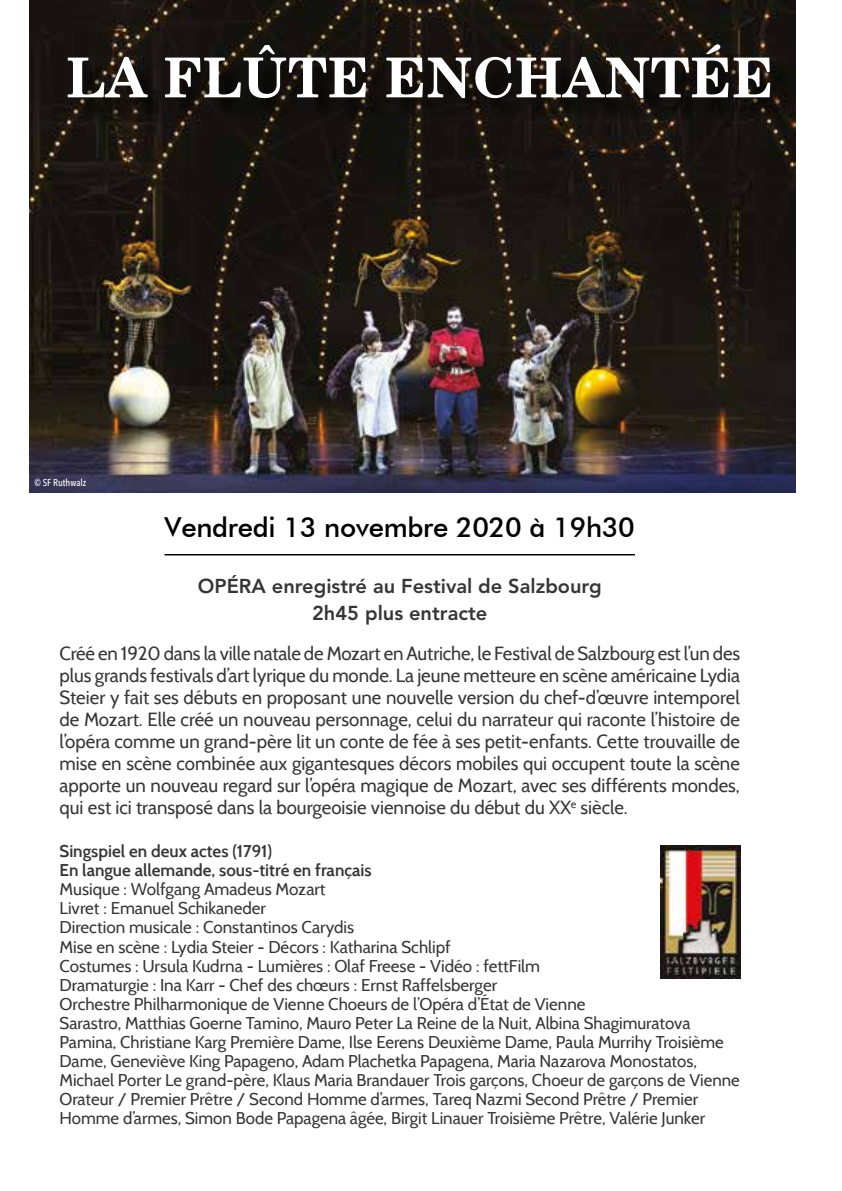
<style>
.page{position:relative;width:842px;height:1191px;background:#fff}
.page>*{position:absolute;margin:0;border:0;box-sizing:border-box;transform-origin:0 0}
.t1{font:700 55px "New Century Schoolbook";color:#fff}
.t2{font:500 27.6px "Futura BT";letter-spacing:-.01em;color:#000}
.t3{font:800 20px/27.6px "Avenir LT Std";color:#373636;text-align:center}
.t4{font:19px/22px "Cabin";color:#373636;text-align:justify}
.t5{font:17px/19px "Cabin";color:#373636}
.t6{font:600 17px/19px "Cabin";color:#373636}
.t7{font:500 10px "Avenir Next Condensed";color:#fff}
</style>
<div class="page">
<img style="left:29px;top:0;width:766px;height:492px">
<hr style="left:164px;top:554px;width:471px;height:1px;background:#000">
<div style="left:72px;top:49px;width:722px;height:74px;background:#000;opacity:.75"></div>
<img style="left:660px;top:845px;width:81px;height:134px">
<h1 class="t1" style="left:66px;top:44px;width:709px">LA FLÛTE ENCHANTÉE</h1>
<p class="t7" style="left:35px;top:477px;width:53px">© SF Ruthwalz</p>
<h2 class="t2" style="left:165px;top:510px;width:472px">Vendredi 13 novembre 2020 à 19h30</h2>
<p class="t3" style="left:198px;top:572px;width:405px">OPÉRA enregistré au Festival de Salzbourg<br>2h45 plus entracte</p>
<p class="t4" style="left:60px;top:642px;width:682px">Créé en 1920 dans la ville natale de Mozart en Autriche, le Festival de Salzbourg est l’un des plus grands festivals d’art lyrique du monde. La jeune metteure en scène américaine Lydia Steier y fait ses débuts en proposant une nouvelle version du chef-d’œuvre intemporel de Mozart. Elle créé un nouveau personnage, celui du narrateur qui raconte l’histoire de l’opéra comme un grand-père lit un conte de fée à ses petit-enfants. Cette trouvaille de mise en scène combinée aux gigantesques décors mobiles qui occupent toute la scène apporte un nouveau regard sur l’opéra magique de Mozart, avec ses différents mondes, qui est ici transposé dans la bourgeoisie viennoise du début du XX<sup>e</sup> siècle.</p>
<p class="t6" style="left:60px;top:842px;width:314px">Singspiel en deux actes (1791)<br>En langue allemande, sous-titré en français</p>
<p class="t5" style="left:60px;top:880px;width:682px">Musique : Wolfgang Amadeus Mozart<br>Livret : Emanuel Schikaneder<br>Direction musicale : Constantinos Carydis<br>Mise en scène : Lydia Steier - Décors : Katharina Schlipf<br>Costumes : Ursula Kudrna - Lumières : Olaf Freese - Vidéo : fettFilm<br>Dramaturgie : Ina Karr - Chef des chœurs : Ernst Raffelsberger<br>Orchestre Philharmonique de Vienne Choeurs de l’Opéra d’État de Vienne<br>Sarastro, Matthias Goerne Tamino, Mauro Peter La Reine de la Nuit, Albina Shagimuratova Pamina, Christiane Karg Première Dame, Ilse Eerens Deuxième Dame, Paula Murrihy Troisième Dame, Geneviève King Papageno, Adam Plachetka Papagena, Maria Nazarova Monostatos, Michael Porter Le grand-père, Klaus Maria Brandauer Trois garçons, Choeur de garçons de Vienne Orateur / Premier Prêtre / Second Homme d’armes, Tareq Nazmi Second Prêtre / Premier Homme d’armes, Simon Bode Papagena âgée, Birgit Linauer Troisième Prêtre, Valérie Junker</p>
</div>
